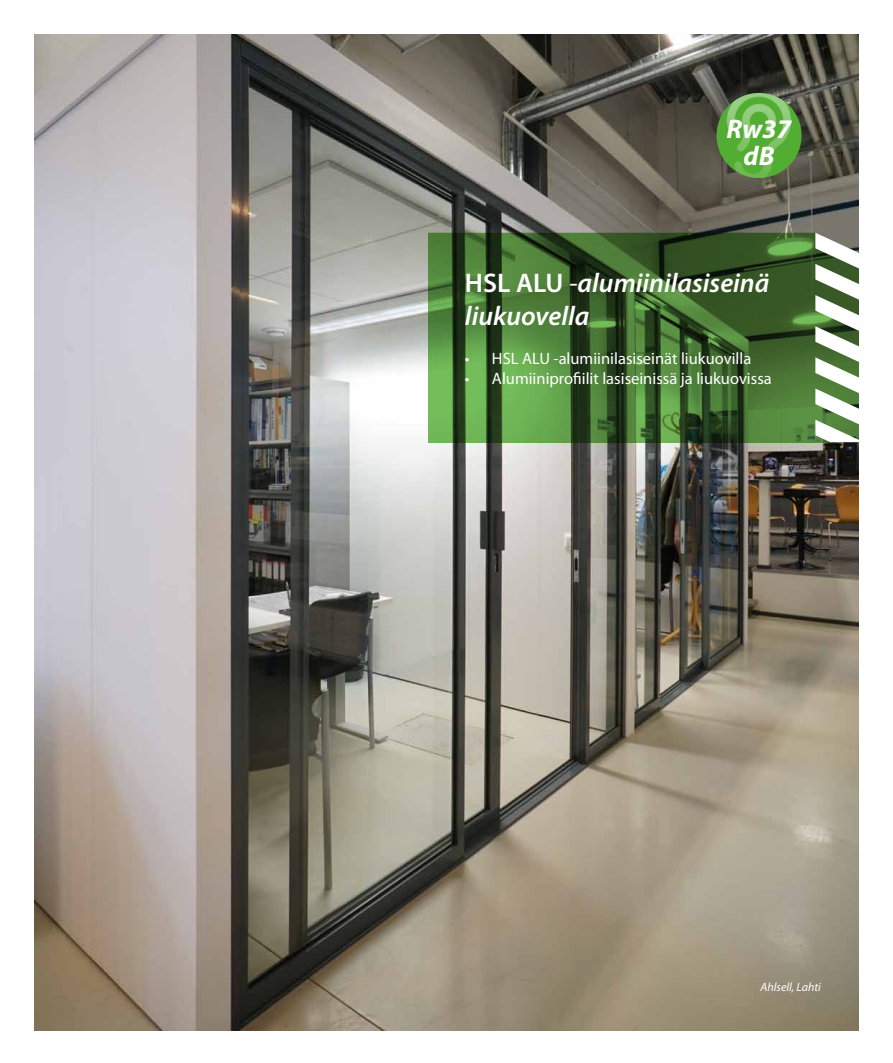
<style>
.page{position:relative;width:893px;height:1063px;background:#fff}
.page>*{position:absolute;margin:0;border:0;box-sizing:border-box;transform-origin:0 0}
.t1{font:italic 600 27px/32.4px "Myriad Pro";color:#fff}
.t2{font:italic 700 27px/27px "Myriad Pro";color:#fff;text-align:center}
.t3{font:16.5px "Myriad Pro";color:#fff}
.t4{font:italic 12px "Myriad Pro";color:#fff}
.s1{font-style:normal}
.s2{font-weight:400;font-style:normal}
</style>
<div class="page">
<img style="left:34px;top:34px;width:825px;height:996px">
<img style="left:716px;top:93px;width:85px;height:85px;border-radius:43px">
<svg style="left:429px;top:233px;width:386px;height:209px;background:#416a31"></svg>
<svg style="left:815px;top:233px;width:44px;height:209px"></svg>
<h1 class="t2" style="left:727px;top:114px;width:66px">Rw37 dB</h1>
<h1 class="t1" style="left:465px;top:266px;width:306px"><span class="s1">HSL ALU</span> <span class="s2">-</span>alumiinilasiseinä liukuovella</h1>
<p class="t3" style="left:465px;top:349px;width:288px">• HSL ALU -alumiinilasiseinät liukuovilla</p>
<p class="t3" style="left:465px;top:368px;width:308px">• Alumiiniprofiilit lasiseinissä ja liukuovissa</p>
<p class="t4" style="left:760px;top:979px;width:62px">Ahlsell, Lahti</p>
</div>
